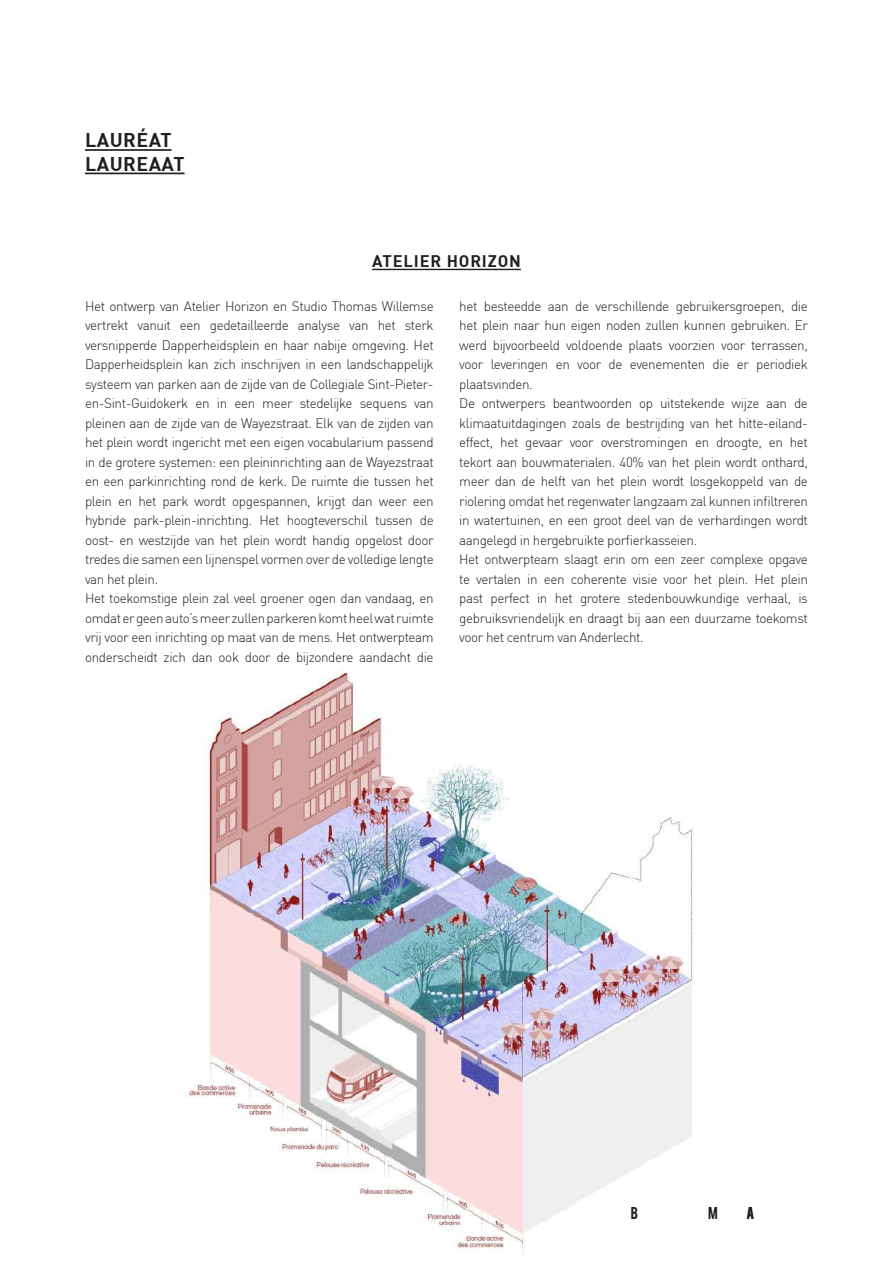
<style>
.page{position:relative;width:893px;height:1263px;background:#fff}
.page>*{position:absolute;margin:0;border:0;box-sizing:border-box;transform-origin:0 0}
.t1{font:700 19.5px/23.4px "DIN";letter-spacing:.025em;color:#231f20}
.t2{font:700 16.5px "DIN";letter-spacing:.05em;color:#231f20}
.t3{font:300 13.5px/19.5px "DIN";letter-spacing:-.03em;color:#231f20}
</style>
<div class="page">
<hr style="left:85px;top:149px;width:87px;height:2px;background:#231f20">
<hr style="left:85px;top:173px;width:100px;height:1px;background:#231f20">
<hr style="left:372px;top:269px;width:149px;height:1px;background:#231f20">
<img style="left:187px;top:665px;width:507px;height:588px">
<h1 class="t1" style="left:85px;top:128px;width:101px">LAURÉAT<br>LAUREAAT</h1>
<p class="t2" style="left:372px;top:250px;width:150px">ATELIER HORIZON</p>
<p class="t3" style="left:85px;top:296px;width:350px">Het ontwerp van Atelier Horizon en Studio Thomas Willemse vertrekt vanuit een gedetailleerde analyse van het sterk versnipperde Dapperheidsplein en haar nabije omgeving. Het Dapperheidsplein kan zich inschrijven in een landschappelijk systeem van parken aan de zijde van de Collegiale Sint-Pieter&shy;en-Sint-Guidokerk en in een meer stedelijke sequens van pleinen aan de zijde van de Wayezstraat. Elk van de zijden van het plein wordt ingericht met een eigen vocabularium passend in de grotere systemen: een pleininrichting aan de Wayezstraat en een parkinrichting rond de kerk. De ruimte die tussen het plein en het park wordt opgespannen, krijgt dan weer een hybride park-plein-inrichting. Het hoogteverschil tussen de oost- en westzijde van het plein wordt handig opgelost door tredes die samen een lijnenspel vormen over de volledige lengte van het plein.<br>Het toekomstige plein zal veel groener ogen dan vandaag, en omdat er geen auto’s meer zullen parkeren komt heel wat ruimte vrij voor een inrichting op maat van de mens. Het ontwerpteam onderscheidt zich dan ook door de bijzondere aandacht die</p>
<p class="t3" style="left:459px;top:296px;width:350px">het besteedde aan de verschillende gebruikersgroepen, die het plein naar hun eigen noden zullen kunnen gebruiken. Er werd bijvoorbeeld voldoende plaats voorzien voor terrassen, voor leveringen en voor de evenementen die er periodiek plaatsvinden.<br>De ontwerpers beantwoorden op uitstekende wijze aan de klimaatuitdagingen zoals de bestrijding van het hitte-eiland&shy;effect, het gevaar voor overstromingen en droogte, en het tekort aan bouwmaterialen. 40% van het plein wordt onthard, meer dan de helft van het plein wordt losgekoppeld van de riolering omdat het regenwater langzaam zal kunnen infiltreren in watertuinen, en een groot deel van de verhardingen wordt aangelegd in hergebruikte porfierkasseien.<br>Het ontwerpteam slaagt erin om een zeer complexe opgave te vertalen in een coherente visie voor het plein. Het plein past perfect in het grotere stedenbouwkundige verhaal, is gebruiksvriendelijk en draagt bij aan een duurzame toekomst voor het centrum van Anderlecht.</p>
</div>
